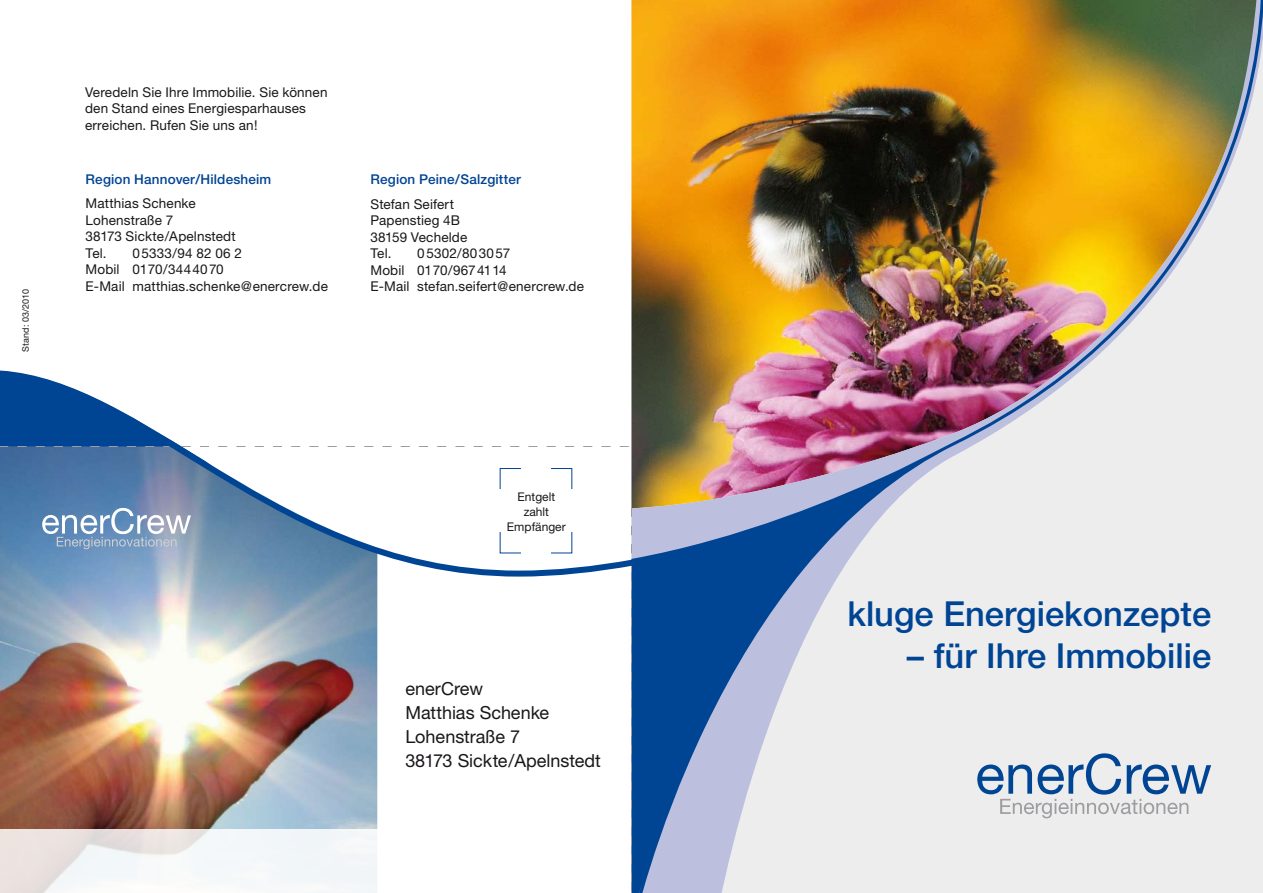
<style>
.page{position:relative;width:1263px;height:893px;background:#fff}
.page>*{position:absolute;margin:0;border:0;box-sizing:border-box;transform-origin:0 0}
.t1{font:500 34.5px "Helvetica Neue LT";color:#004494}
.t2{font:18px/24px "Helvetica Neue";color:#1a171b}
.t3{font:13.5px/16.5px "Helvetica Neue";letter-spacing:.01em;color:#1a171b}
.t4{font:500 13.5px "Helvetica Neue";letter-spacing:.01em;color:#004494}
.t5{font:12px/15px "Helvetica Neue LT";color:#1a171b;text-align:center}
.t6{font:9px "Helvetica Neue LT";letter-spacing:.025em;color:#1a171b}
</style>
<div class="page">
<img style="left:631px;top:0;width:632px;height:893px">
<svg style="left:977px;top:753px;width:234px;height:65px;background:#bdc9d9"></svg>
<img style="left:0;top:368px;width:641px;height:525px">
<div style="left:496px;top:489px;width:9px;height:43px;background:#fff"></div>
<div style="left:567px;top:489px;width:10px;height:43px;background:#fff"></div>
<div style="left:521px;top:465px;width:30px;height:7px;background:#fff"></div>
<div style="left:521px;top:549px;width:30px;height:8px;background:#fff"></div>
<svg style="left:0;top:829px;width:393px;height:64px;fill:#f2f6f9"></svg>
<p class="t6" style="left:20px;top:352px;width:65px;rotate:-90deg">Stand: 03/2010</p>
<p class="t3" style="left:85px;top:83px;width:244px">Veredeln Sie Ihre Immobilie. Sie können den Stand eines Energiesparhauses erreichen. Rufen Sie uns an!</p>
<p class="t4" style="left:86px;top:171px;width:187px">Region Hannover/Hildesheim</p>
<p class="t3" style="left:86px;top:195px;width:152px">Matthias Schenke<br>Lohenstraße 7<br>38173 Sickte/Apelnstedt<br>Tel.</p>
<p class="t3" style="left:86px;top:245px;width:244px;text-indent:47px">05333/94 82 06 2<br>Mobil 0170/3444070<br>E-Mail matthias.schenke@enercrew.de</p>
<p class="t4" style="left:370px;top:171px;width:152px">Region Peine/Salzgitter</p>
<p class="t3" style="left:370px;top:195px;width:98px">Stefan Seifert<br>Papenstieg 4B<br>38159 Vechelde<br>Tel.</p>
<p class="t3" style="left:370px;top:245px;width:215px;text-indent:47px">05302/803057<br>Mobil 0170/9674114<br>E-Mail stefan.seifert@enercrew.de</p>
<p class="t5" style="left:507px;top:489px;width:60px">Entgelt zahlt<br>Empfänger</p>
<h2 class="t2" style="left:405px;top:676px;width:197px">enerCrew<br>Matthias Schenke<br>Lohenstraße 7<br>38173 Sickte/Apelnstedt</h2>
<h1 class="t1" style="left:847px;top:593px;width:365px">kluge Energiekonzepte</h1>
<h1 class="t1" style="left:907px;top:635px;width:306px">– für Ihre Immobilie</h1>
</div>
